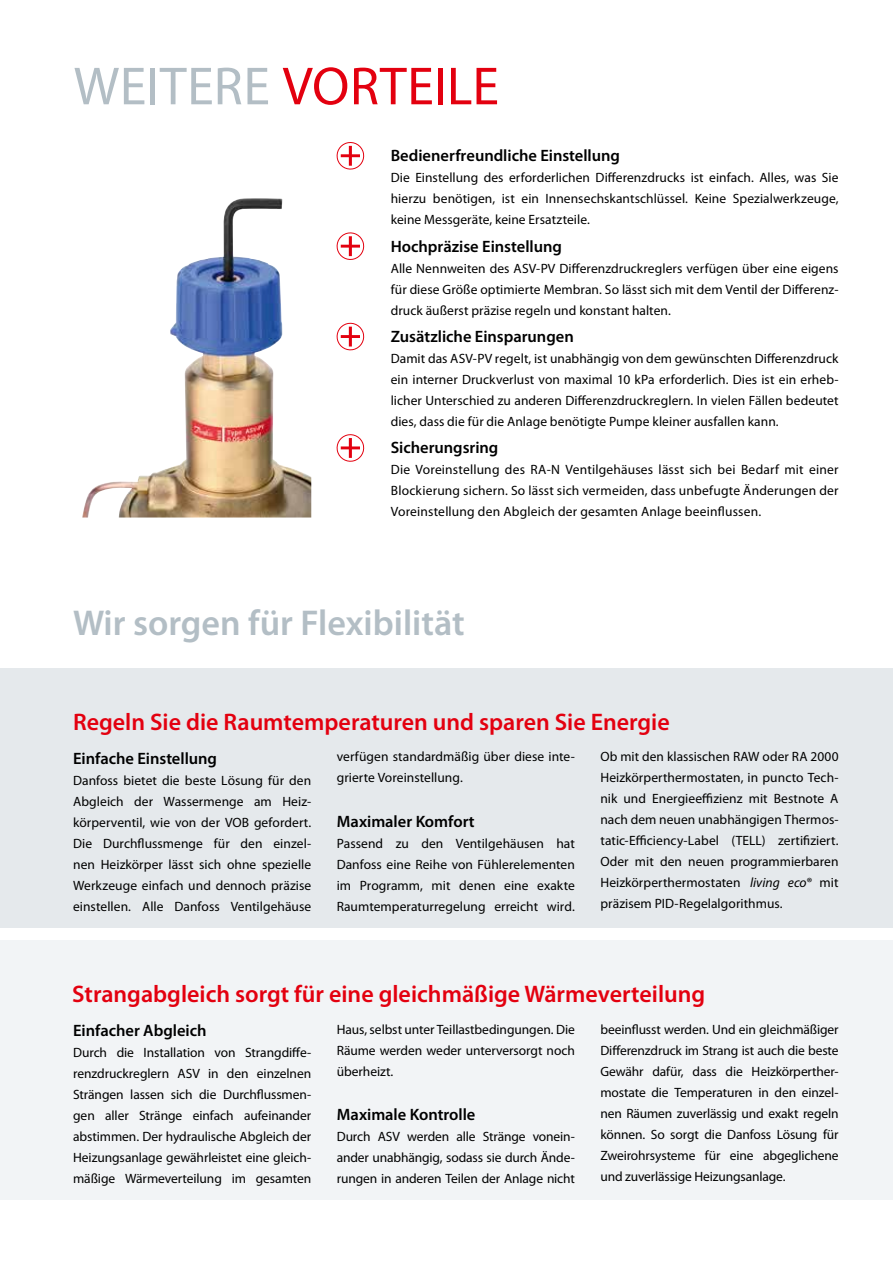
<style>
.page{position:relative;width:893px;height:1263px;background:#fff}
.page>*{position:absolute;margin:0;border:0;box-sizing:border-box;transform-origin:0 0}
.t1{font:54px "Myriad Pro";letter-spacing:.01em;color:#e3000f}
.t2{font:600 36px "Myriad Pro";color:#b3bec5}
.t3{font:600 24px "Myriad Pro";color:#e3000f}
.t4{font:600 16.5px "Myriad Pro";color:#000}
.t5{font:13.5px/21px "Myriad Pro";color:#000;text-align:justify}
.s1{color:#b3bec5}
.s2{font-style:italic}
</style>
<div class="page">
<div style="left:0;top:668px;width:893px;height:260px;background:#e5e9ec"></div>
<div style="left:0;top:940px;width:893px;height:259px;background:#f2f4f6"></div>
<svg style="left:336px;top:142px;width:29px;height:28px"></svg>
<svg style="left:336px;top:232px;width:29px;height:28px"></svg>
<svg style="left:336px;top:322px;width:29px;height:29px"></svg>
<svg style="left:336px;top:434px;width:29px;height:28px"></svg>
<img style="left:82px;top:198px;width:229px;height:319px">
<h1 class="t1" style="left:74px;top:57px;width:427px"><span class="s1">WEITERE</span> VORTEILE</h1>
<p class="t4" style="left:391px;top:146px;width:231px">Bedienerfreundliche Einstellung</p>
<p class="t5" style="left:391px;top:167px;width:449px">Die Einstellung des erforderlichen Differenzdrucks ist einfach. Alles, was Sie hierzu benötigen, ist ein Innensechskantschlüssel. Keine Spezialwerkzeuge, keine Messgeräte, keine Ersatzteile.</p>
<p class="t4" style="left:391px;top:237px;width:173px">Hochpräzise Einstellung</p>
<p class="t5" style="left:391px;top:258px;width:449px">Alle Nennweiten des ASV-PV Differenzdruckreglers verfügen über eine eigens für diese Größe optimierte Membran. So lässt sich mit dem Ventil der Differenz&shy;druck äußerst präzise regeln und konstant halten.</p>
<p class="t4" style="left:391px;top:327px;width:185px">Zusätzliche Einsparungen</p>
<p class="t5" style="left:391px;top:348px;width:449px">Damit das ASV-PV regelt, ist unabhängig von dem gewünschten Differenzdruck ein interner Druckverlust von maximal 10 kPa erforderlich. Dies ist ein erheb&shy;licher Unterschied zu anderen Differenzdruckreglern. In vielen Fällen bedeutet dies, dass die für die Anlage benötigte Pumpe kleiner ausfallen kann.</p>
<p class="t4" style="left:391px;top:439px;width:109px">Sicherungsring</p>
<p class="t5" style="left:391px;top:459px;width:449px">Die Voreinstellung des RA-N Ventilgehäuses lässt sich bei Bedarf mit einer Blockierung sichern. So lässt sich vermeiden, dass unbefugte Änderungen der Voreinstellung den Abgleich der gesamten Anlage beeinflussen.</p>
<h2 class="t2" style="left:73px;top:603px;width:393px">Wir sorgen für Flexibilität</h2>
<h3 class="t3" style="left:73px;top:709px;width:598px">Regeln Sie die Raumtemperaturen und sparen Sie Energie</h3>
<p class="t4" style="left:73px;top:749px;width:145px">Einfache Einstellung</p>
<p class="t5" style="left:73px;top:770px;width:240px">Danfoss bietet die beste Lösung für den Abgleich der Wassermenge am Heiz&shy;körperventil, wie von der VOB gefordert.<br>Die Durchflussmenge für den einzel&shy;nen Heizkörper lässt sich ohne spezielle Werkzeuge einfach und dennoch präzise einstellen. Alle Danfoss Ventilgehäuse</p>
<p class="t5" style="left:337px;top:747px;width:240px">verfügen standardmäßig über diese inte&shy;grierte Voreinstellung.</p>
<p class="t4" style="left:337px;top:812px;width:139px">Maximaler Komfort</p>
<p class="t5" style="left:337px;top:833px;width:240px">Passend zu den Ventilgehäusen hat Danfoss eine Reihe von Fühlerelementen im Programm, mit denen eine exakte Raumtemperaturregelung erreicht wird.</p>
<p class="t5" style="left:600px;top:747px;width:240px">Ob mit den klassischen RAW oder RA 2000<br>Heizkörperthermostaten, in puncto Tech&shy;nik und Energieeffizienz mit Bestnote A nach dem neuen unabhängigen Thermos&shy;tatic-Efficiency-Label (TELL) zertifiziert.<br>Oder mit den neuen programmierbaren Heizkörperthermostaten <span class="s2">living eco®</span> mit präzisem PID-Regelalgorithmus.</p>
<h3 class="t3" style="left:72px;top:981px;width:634px">Strangabgleich sorgt für eine gleichmäßige Wärmeverteilung</h3>
<p class="t4" style="left:73px;top:1021px;width:135px">Einfacher Abgleich</p>
<p class="t5" style="left:73px;top:1042px;width:240px">Durch die Installation von Strangdiffe&shy;renzdruckreglern ASV in den einzelnen Strängen lassen sich die Durchflussmen&shy;gen aller Stränge einfach aufeinander abstimmen. Der hydraulische Abgleich der Heizungsanlage gewährleistet eine gleich&shy;mäßige Wärmeverteilung im gesamten</p>
<p class="t5" style="left:337px;top:1019px;width:240px">Haus, selbst unter Teillastbedingungen. Die Räume werden weder unterversorgt noch überheizt.</p>
<p class="t4" style="left:337px;top:1105px;width:140px">Maximale Kontrolle</p>
<p class="t5" style="left:337px;top:1126px;width:240px">Durch ASV werden alle Stränge vonein&shy;ander unabhängig, sodass sie durch Ände&shy;rungen in anderen Teilen der Anlage nicht</p>
<p class="t5" style="left:600px;top:1019px;width:240px">beeinflusst werden. Und ein gleichmäßiger Differenzdruck im Strang ist auch die beste Gewähr dafür, dass die Heizkörperther&shy;mostate die Temperaturen in den einzel&shy;nen Räumen zuverlässig und exakt regeln können. So sorgt die Danfoss Lösung für Zweirohrsysteme für eine abgeglichene und zuverlässige Heizungsanlage.</p>
</div>
